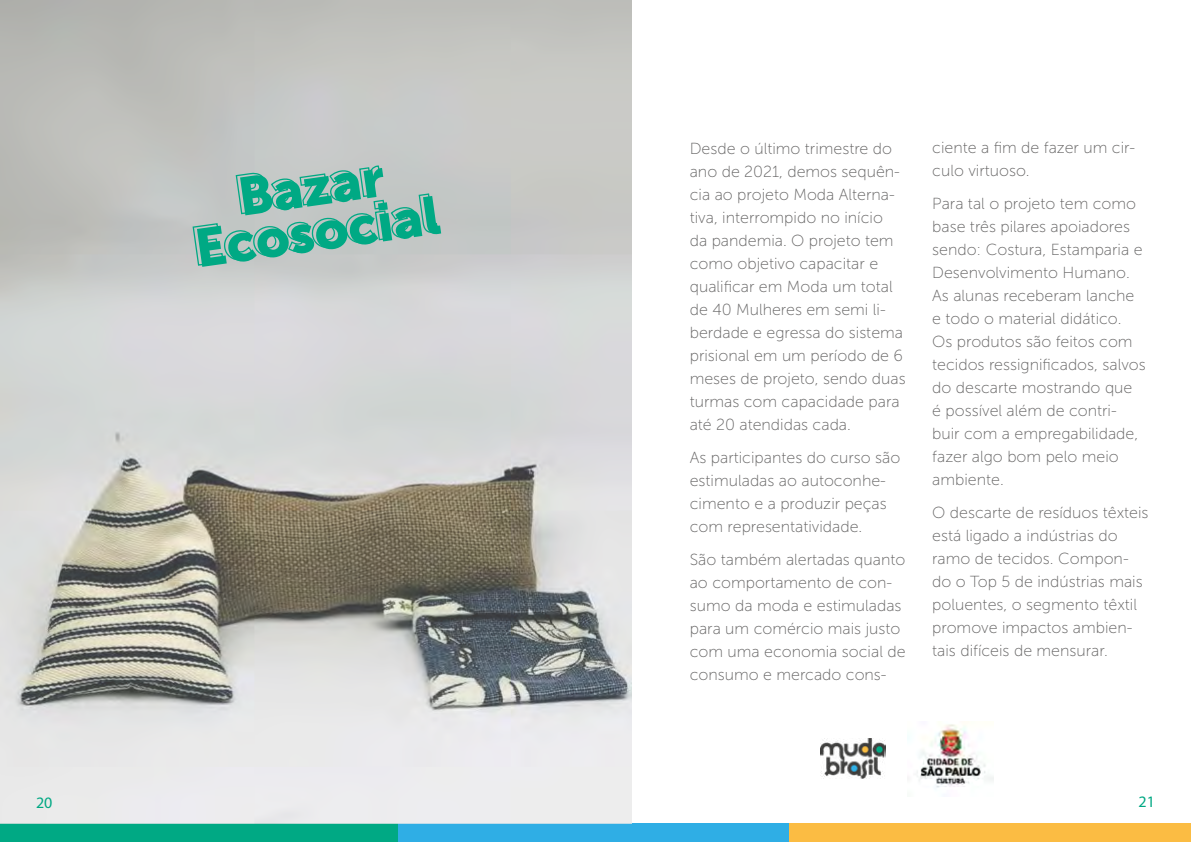
<style>
.page{position:relative;width:1191px;height:842px;background:#fff}
.page>*{position:absolute;margin:0;border:0;box-sizing:border-box;transform-origin:0 0}
.t1{font:53.5px/45px "Museo Sans 900";color:#00a984;text-align:center}
.t2{font:16px/23px "Museo Sans 100";color:#646363}
.t3{font:16px "Myriad Pro";color:#00a883}
</style>
<div class="page">
<div style="left:0;top:824px;width:399px;height:18px;background:#00a984"></div>
<div style="left:397px;top:824px;width:396px;height:18px;background:#2faee5"></div>
<div style="left:789px;top:824px;width:402px;height:18px;background:#fbbc43"></div>
<img style="left:0;top:0;width:631px;height:824px">
<img style="left:907px;top:724px;width:86px;height:64px">
<img style="left:821px;top:739px;width:65px;height:40px">
<h1 class="t1" style="left:186px;top:182px;width:248px;rotate:-8deg">Bazar<br>Ecosocial</h1>
<p class="t2" style="left:690px;top:137px;width:217px">Desde o último trimestre do ano de 2021, demos sequên&shy;cia ao projeto Moda Alterna&shy;tiva, interrompido no início<br>da pandemia. O projeto tem como objetivo capacitar e qualificar em Moda um total de 40 Mulheres em semi li&shy;berdade e egressa do sistema prisional em um período de 6 meses de projeto, sendo duas turmas com capacidade para até 20 atendidas cada.</p>
<p class="t2" style="left:690px;top:446px;width:212px">As participantes do curso são estimuladas ao autoconhe&shy;cimento e a produzir peças com representatividade.</p>
<p class="t2" style="left:690px;top:548px;width:217px">São também alertadas quanto ao comportamento de con&shy;sumo da moda e estimuladas para um comércio mais justo com uma economia social de consumo e mercado cons-</p>
<p class="t2" style="left:932px;top:136px;width:205px">ciente a fim de fazer um cir&shy;culo virtuoso.</p>
<p class="t2" style="left:932px;top:192px;width:215px">Para tal o projeto tem como base três pilares apoiadores sendo: Costura, Estamparia e<br>Desenvolvimento Humano.<br>As alunas receberam lanche e todo o material didático.<br>Os produtos são feitos com tecidos ressignificados, salvos do descarte mostrando que<br>é possível além de contri&shy;buir com a empregabilidade, fazer algo bom pelo meio ambiente.</p>
<p class="t2" style="left:932px;top:501px;width:218px">O descarte de resíduos têxteis está ligado a indústrias do ramo de tecidos. Compon&shy;do o Top 5 de indústrias mais poluentes, o segmento têxtil promove impactos ambien&shy;tais difíceis de mensurar.</p>
<p class="t3" style="left:36px;top:793px;width:18px">20</p>
<p class="t3" style="left:1138px;top:791px;width:18px">21</p>
</div>
